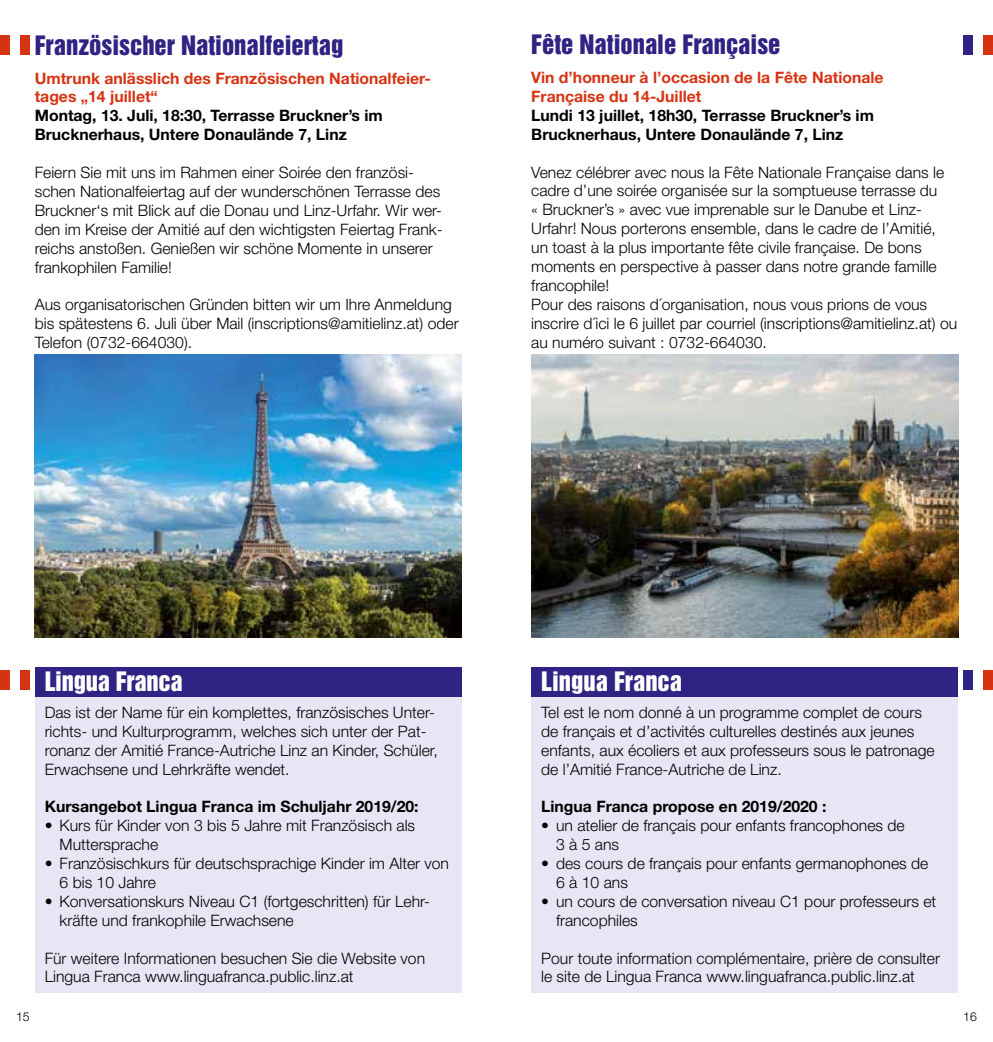
<style>
.page{position:relative;width:993px;height:1042px;background:#fff}
.page>*{position:absolute;margin:0;border:0;box-sizing:border-box;transform-origin:0 0}
.t1{font:24.5px "Helvetica Inserat";color:#2f2483}
.t2{font:24.5px "Helvetica Inserat";letter-spacing:-.005em;color:#fff}
.t3{font:300 15.75px/18.9px "Helvetica Neue LT Std";color:#000}
.t4{font:700 15.75px/18.9px "Helvetica Neue LT Std";color:#000}
.t5{font:700 15.75px/18.9px "Helvetica Neue LT Std";color:#d63313}
.t6{font:300 12.25px "Helvetica Neue LT Std";color:#000}
</style>
<div class="page">
<div style="left:35px;top:696px;width:426px;height:296px;background:#e8e6f4"></div>
<div style="left:35px;top:667px;width:426px;height:29px;background:#2f2483"></div>
<div style="left:0;top:670px;width:10px;height:20px;background:#d63313"></div>
<div style="left:20px;top:670px;width:10px;height:20px;background:#d63313"></div>
<div style="left:531px;top:696px;width:426px;height:296px;background:#e8e6f4"></div>
<div style="left:531px;top:667px;width:426px;height:29px;background:#2f2483"></div>
<div style="left:0;top:35px;width:10px;height:20px;background:#d63313"></div>
<div style="left:20px;top:35px;width:10px;height:20px;background:#d63313"></div>
<div style="left:962px;top:35px;width:10px;height:20px;background:#2f2483"></div>
<div style="left:982px;top:35px;width:10px;height:20px;background:#d63313"></div>
<div style="left:962px;top:670px;width:10px;height:20px;background:#2f2483"></div>
<div style="left:982px;top:670px;width:10px;height:20px;background:#d63313"></div>
<img style="left:35px;top:355px;width:426px;height:282px">
<img style="left:531px;top:355px;width:426px;height:282px">
<h1 class="t1" style="left:35px;top:30px;width:310px">Französischer Nationalfeiertag</h1>
<p class="t5" style="left:35px;top:68px;width:397px">Umtrunk anlässlich des Französischen Nationalfeier&shy;tages „14 juillet“</p>
<p class="t4" style="left:35px;top:106px;width:349px">Montag, 13. Juli, 18:30, Terrasse Bruckner’s im<br>Brucknerhaus, Untere Donaulände 7, Linz</p>
<p class="t3" style="left:35px;top:163px;width:409px">Feiern Sie mit uns im Rahmen einer Soirée den französi&shy;schen Nationalfeiertag auf der wunderschönen Terrasse des Bruckner‘s mit Blick auf die Donau und Linz-Urfahr. Wir wer&shy;den im Kreise der Amitié auf den wichtigsten Feiertag Frank&shy;reichs anstoßen. Genießen wir schöne Momente in unserer frankophilen Familie!</p>
<p class="t3" style="left:35px;top:295px;width:425px">Aus organisatorischen Gründen bitten wir um Ihre Anmeldung bis spätestens 6. Juli über Mail (inscriptions@amitielinz.at) oder<br>Telefon (0732-664030).</p>
<h1 class="t1" style="left:531px;top:30px;width:251px">Fête Nationale Française</h1>
<p class="t5" style="left:531px;top:68px;width:353px">Vin d’honneur à l’occasion de la Fête Nationale<br>Française du 14-Juillet</p>
<p class="t4" style="left:531px;top:105px;width:344px">Lundi 13 juillet, 18h30, Terrasse Bruckner’s im<br>Brucknerhaus, Untere Donaulände 7, Linz</p>
<p class="t3" style="left:531px;top:162px;width:427px">Venez célébrer avec nous la Fête Nationale Française dans le cadre d’une soirée organisée sur la somptueuse terrasse du<br>« Bruckner’s » avec vue imprenable sur le Danube et Linz-Urfahr! Nous porterons ensemble, dans le cadre de l’Amitié,<br>un toast à la plus importante fête civile française. De bons moments en perspective à passer dans notre grande famille francophile!<br>Pour des raisons d´organisation, nous vous prions de vous inscrire d´ici le 6 juillet par courriel (inscriptions@amitielinz.at) ou au numéro suivant : 0732-664030.</p>
<h1 class="t2" style="left:45px;top:667px;width:139px">Lingua Franca</h1>
<p class="t3" style="left:45px;top:702px;width:394px">Das ist der Name für ein komplettes, französisches Unter&shy;richts- und Kulturprogramm, welches sich unter der Pat&shy;ronanz der Amitié France-Autriche Linz an Kinder, Schüler, Erwachsene und Lehrkräfte wendet.</p>
<p class="t4" style="left:45px;top:797px;width:375px">Kursangebot Lingua Franca im Schuljahr 2019/20:</p>
<p class="t3" style="left:60px;top:816px;width:357px;text-indent:-15px">• Kurs für Kinder von 3 bis 5 Jahre mit Französisch als<br>Muttersprache</p>
<p class="t3" style="left:60px;top:853px;width:391px;text-indent:-15px">• Französischkurs für deutschsprachige Kinder im Alter von<br>6 bis 10 Jahre</p>
<p class="t3" style="left:60px;top:891px;width:372px;text-indent:-15px">• Konversationskurs Niveau C1 (fortgeschritten) für Lehr&shy;kräfte und frankophile Erwachsene</p>
<p class="t3" style="left:45px;top:948px;width:382px">Für weitere Informationen besuchen Sie die Website von<br>Lingua Franca www.linguafranca.public.linz.at</p>
<h1 class="t2" style="left:541px;top:667px;width:142px">Lingua Franca</h1>
<p class="t3" style="left:541px;top:702px;width:395px">Tel est le nom donné à un programme complet de cours de français et d’activités culturelles destinés aux jeunes enfants, aux écoliers et aux professeurs sous le patronage de l’Amitié France-Autriche de Linz.</p>
<p class="t4" style="left:541px;top:797px;width:287px">Lingua Franca propose en 2019/2020 :</p>
<p class="t3" style="left:556px;top:816px;width:350px;text-indent:-15px">• un atelier de français pour enfants francophones de<br>3 à 5 ans</p>
<p class="t3" style="left:556px;top:853px;width:373px;text-indent:-15px">• des cours de français pour enfants germanophones de<br>6 à 10 ans</p>
<p class="t3" style="left:556px;top:891px;width:381px;text-indent:-15px">• un cours de conversation niveau C1 pour professeurs et francophiles</p>
<p class="t3" style="left:541px;top:948px;width:400px">Pour toute information complémentaire, prière de consulter le site de Lingua Franca www.linguafranca.public.linz.at</p>
<p class="t6" style="left:16px;top:1009px;width:15px">15</p>
<p class="t6" style="left:962px;top:1009px;width:15px">16</p>
</div>
